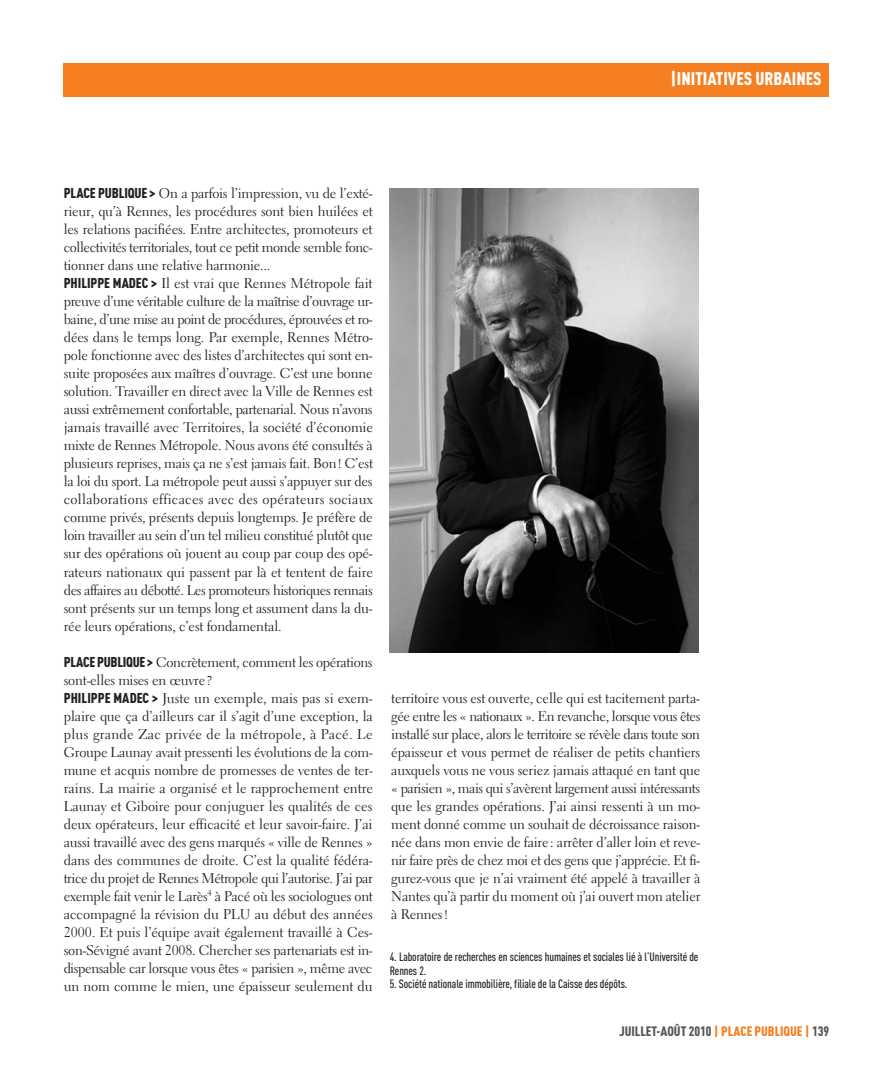
<style>
.page{position:relative;width:893px;height:1085px;background:#fff}
.page>*{position:absolute;margin:0;border:0;box-sizing:border-box;transform-origin:0 0}
.t1{font:900 18px "DIN Cond";color:#fff}
.t2{font:14.1px/18px "Electra LT";letter-spacing:-.01em;color:#231f20}
.t3{font:900 13.5px "DIN Cond";color:#57585a}
.t4{font:500 12px/13.5px "DIN Cond";letter-spacing:-.01em;color:#231f20}
.s1{font-family:"DIN Cond";font-weight:900}
.s2{color:#f57f21}
</style>
<div class="page">
<div style="left:64px;top:64px;width:765px;height:33px;background:#f57f21"></div>
<img style="left:390px;top:188px;width:309px;height:464px">
<p class="t1" style="left:670px;top:68px;width:153px">|INITIATIVES URBAINES</p>
<p class="t2" style="left:64px;top:186px;width:311px"><span class="s1">PLACE PUBLIQUE &gt;</span> On a parfois l’impression, vu de l’exté&shy;rieur, qu’à Rennes, les procédures sont bien huilées et les relations pacifiées. Entre architectes, promoteurs et collectivités territoriales, tout ce petit monde semble fonc&shy;tionner dans une relative harmonie...<br><span class="s1">PHILIPPE MADEC &gt;</span> Il est vrai que Rennes Métropole fait preuve d’une véritable culture de la maîtrise d’ouvrage ur&shy;baine, d’une mise au point de procédures, éprouvées et ro&shy;dées dans le temps long. Par exemple, Rennes Métro&shy;pole fonctionne avec des listes d’architectes qui sont en&shy;suite proposées aux maîtres d’ouvrage. C’est une bonne solution. Travailler en direct avec la Ville de Rennes est aussi extrêmement confortable, partenarial. Nous n’avons jamais travaillé avec Territoires, la société d’économie mixte de Rennes Métropole. Nous avons été consultés à plusieurs reprises, mais ça ne s’est jamais fait. Bon! C’est la loi du sport. La métropole peut aussi s’appuyer sur des collaborations efficaces avec des opérateurs sociaux comme privés, présents depuis longtemps. Je préfère de loin travailler au sein d’un tel milieu constitué plutôt que sur des opérations où jouent au coup par coup des opé&shy;rateurs nationaux qui passent par là et tentent de faire des affaires au débotté. Les promoteurs historiques rennais sont présents sur un temps long et assument dans la du&shy;rée leurs opérations, c’est fondamental.</p>
<p class="t2" style="left:64px;top:654px;width:311px"><span class="s1">PLACE PUBLIQUE &gt;</span> Concrètement, comment les opérations sont-elles mises en œuvre?<br><span class="s1">PHILIPPE MADEC &gt;</span> Juste un exemple, mais pas si exem&shy;plaire que ça d’ailleurs car il s’agit d’une exception, la plus grande Zac privée de la métropole, à Pacé. Le Groupe Launay avait pressenti les évolutions de la com&shy;mune et acquis nombre de promesses de ventes de ter&shy;rains. La mairie a organisé et le rapprochement entre Launay et Giboire pour conjuguer les qualités de ces deux opérateurs, leur efficacité et leur savoir-faire. J’ai aussi travaillé avec des gens marqués « ville de Rennes » dans des communes de droite. C’est la qualité fédéra&shy;trice du projet de Rennes Métropole qui l’autorise. J’ai par exemple fait venir le Larès<sup>4</sup> à Pacé où les sociologues ont accompagné la révision du PLU au début des années 2000. Et puis l’équipe avait également travaillé à Ces&shy;son-Sévigné avant 2008. Chercher ses partenariats est in&shy;dispensable car lorsque vous êtes « parisien », même avec un nom comme le mien, une épaisseur seulement du</p>
<p class="t2" style="left:391px;top:690px;width:311px;text-align:justify">territoire vous est ouverte, celle qui est tacitement parta&shy;gée entre les « nationaux ». En revanche, lorsque vous êtes installé sur place, alors le territoire se révèle dans toute son épaisseur et vous permet de réaliser de petits chantiers auxquels vous ne vous seriez jamais attaqué en tant que « parisien », mais qui s’avèrent largement aussi intéressants que les grandes opérations. J’ai ainsi ressenti à un mo&shy;ment donné comme un souhait de décroissance raison&shy;née dans mon envie de faire: arrêter d’aller loin et reve&shy;nir faire près de chez moi et des gens que j’apprécie. Et fi&shy;gurez-vous que je n’ai vraiment été appelé à travailler à Nantes qu’à partir du moment où j’ai ouvert mon atelier à Rennes!</p>
<p class="t4" style="left:390px;top:949px;width:310px">4. Laboratoire de recherches en sciences humaines et sociales lié à l’Université de<br>Rennes 2.</p>
<p class="t4" style="left:390px;top:976px;width:239px">5. Société nationale immobilière, filiale de la Caisse des dépôts.</p>
<p class="t3" style="left:619px;top:1022px;width:212px">JUILLET-AOÛT 2010 <span class="s2">| PLACE PUBLIQUE |</span> 139</p>
</div>
